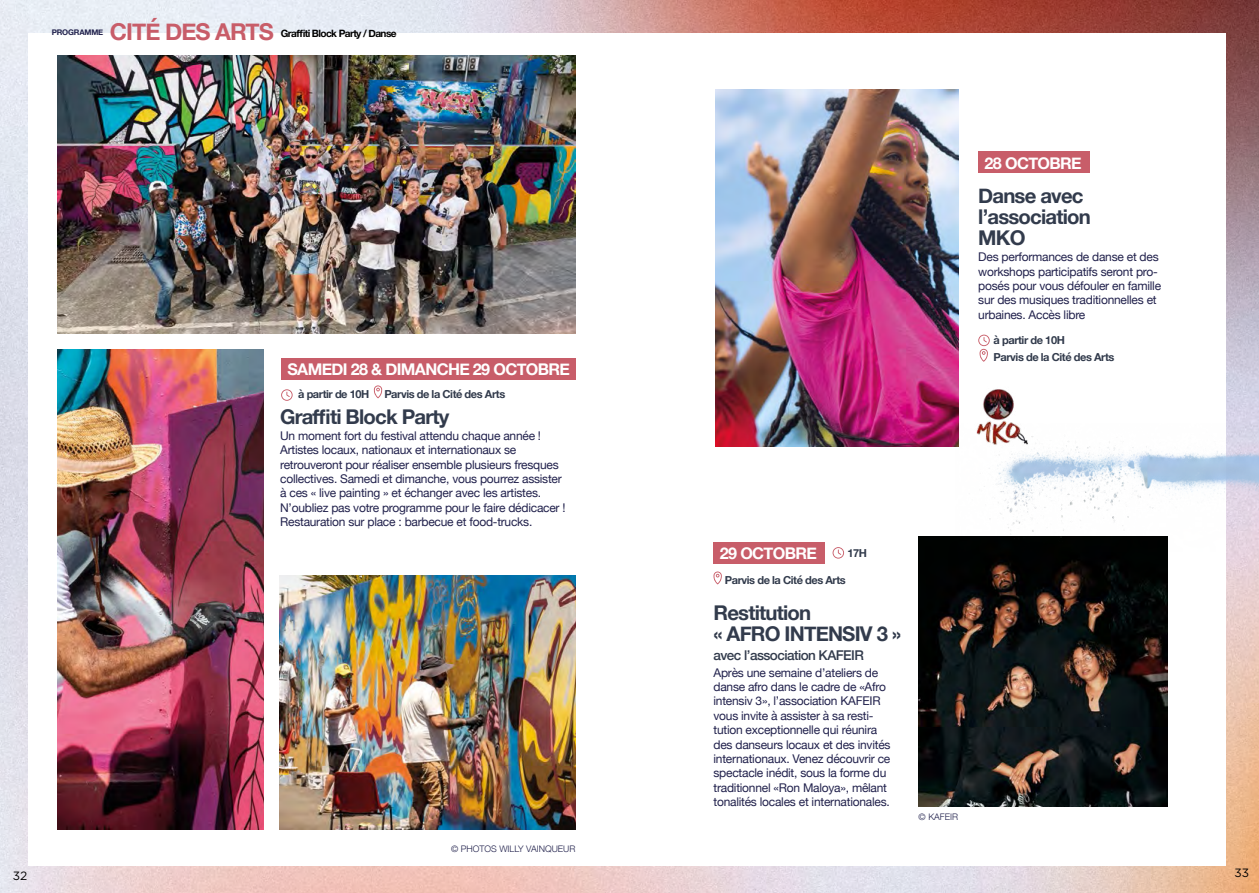
<style>
.page{position:relative;width:1259px;height:893px;background:#fff}
.page>*{position:absolute;margin:0;border:0;box-sizing:border-box;transform-origin:0 0}
.t1{font:700 23.25px "Helvetica Neue";letter-spacing:-.04em;color:#c85d69}
.t2{font:700 20.4px/21.5px "Helvetica Neue";letter-spacing:-.04em;color:#323b4c}
.t3{font:700 16.2px "Helvetica Neue";letter-spacing:-.04em;color:#fff}
.t4{font:500 13.5px "Helvetica Neue";letter-spacing:-.04em;color:#323b4c}
.t5{font:12px/14.4px "Helvetica Neue";letter-spacing:-.02em;color:#21214c}
.t6{font:12px "Gotham";color:#000}
.t7{font:700 10.95px/17.4px "Helvetica Neue";letter-spacing:-.04em;color:#323b4c}
.t8{font:700 10.2px "Helvetica Neue";letter-spacing:-.06em;color:#000}
.t9{font:300 9px "Helvetica Neue";color:#21214c}
.t10{font:700 7.8px "Helvetica Neue";letter-spacing:-.02em;color:#21214c}
</style>
<div class="page">
<img style="left:0;top:0;width:1259px;height:893px">
<div style="left:28px;top:33px;width:1197px;height:832px;background:#fff"></div>
<img style="left:58px;top:55px;width:517px;height:279px">
<img style="left:58px;top:350px;width:206px;height:479px">
<img style="left:279px;top:576px;width:296px;height:253px">
<div style="left:978px;top:151px;width:111px;height:22px;background:#c85d69"></div>
<img style="left:715px;top:89px;width:243px;height:357px">
<img style="left:918px;top:536px;width:249px;height:271px">
<div style="left:713px;top:542px;width:112px;height:22px;background:#c85d69"></div>
<img style="left:983px;top:389px;width:31px;height:34px">
<img style="left:955px;top:423px;width:304px;height:128px">
<svg style="left:832px;top:547px;width:12px;height:12px"></svg>
<svg style="left:281px;top:389px;width:12px;height:12px"></svg>
<div style="left:281px;top:358px;width:294px;height:22px;background:#c85d69"></div>
<svg style="left:374px;top:385px;width:8px;height:13px"></svg>
<svg style="left:978px;top:335px;width:11px;height:27px"></svg>
<svg style="left:713px;top:571px;width:9px;height:13px"></svg>
<p class="t10" style="left:52px;top:26px;width:53px">PROGRAMME</p>
<h1 class="t1" style="left:110px;top:14px;width:165px">CITÉ DES ARTS</h1>
<p class="t8" style="left:281px;top:25px;width:117px">Graffiti Block Party / Danse</p>
<h3 class="t3" style="left:287px;top:357px;width:284px">SAMEDI 28 &amp; DIMANCHE 29 OCTOBRE</h3>
<p class="t7" style="left:298px;top:386px;width:73px">à partir de 10H</p>
<p class="t7" style="left:384px;top:386px;width:122px">Parvis de la Cité des Arts</p>
<h2 class="t2" style="left:280px;top:406px;width:171px">Graffiti Block Party</h2>
<p class="t5" style="left:280px;top:429px;width:287px">Un moment fort du festival attendu chaque année !<br>Artistes locaux, nationaux et internationaux se retrouveront pour réaliser ensemble plusieurs fresques collectives. Samedi et dimanche, vous pourrez assister à ces « live painting » et échanger avec les artistes.<br>N’oubliez pas votre programme pour le faire dédicacer !<br>Restauration sur place : barbecue et food-trucks.</p>
<p class="t9" style="left:451px;top:841px;width:126px">© PHOTOS WILLY VAINQUEUR</p>
<h3 class="t3" style="left:984px;top:150px;width:98px">28 OCTOBRE</h3>
<h2 class="t2" style="left:978px;top:185px;width:114px">Danse avec l’association<br>MKO</h2>
<p class="t5" style="left:978px;top:250px;width:184px">Des performances de danse et des workshops participatifs seront pro&shy;posés pour vous défouler en famille sur des musiques traditionnelles et urbaines. Accès libre</p>
<p class="t7" style="left:993px;top:331px;width:122px">à partir de 10H<br>Parvis de la Cité des Arts</p>
<h3 class="t3" style="left:720px;top:541px;width:98px">29 OCTOBRE</h3>
<p class="t7" style="left:847px;top:545px;width:21px">17H</p>
<p class="t7" style="left:725px;top:572px;width:122px">Parvis de la Cité des Arts</p>
<h2 class="t2" style="left:713px;top:603px;width:189px">Restitution<br>« AFRO INTENSIV 3 »</h2>
<p class="t4" style="left:713px;top:644px;width:152px">avec l’association KAFEIR</p>
<p class="t5" style="left:713px;top:666px;width:178px">Après une semaine d’ateliers de danse afro dans le cadre de «Afro intensiv 3», l’association KAFEIR vous invite à assister à sa resti&shy;tution exceptionnelle qui réunira des danseurs locaux et des invités internationaux. Venez découvrir ce spectacle inédit, sous la forme du traditionnel «Ron Maloya», mêlant tonalités locales et internationales.</p>
<p class="t9" style="left:918px;top:810px;width:41px">© KAFEIR</p>
<p class="t6" style="left:13px;top:868px;width:16px">32</p>
<p class="t6" style="left:1234px;top:865px;width:16px">33</p>
</div>
